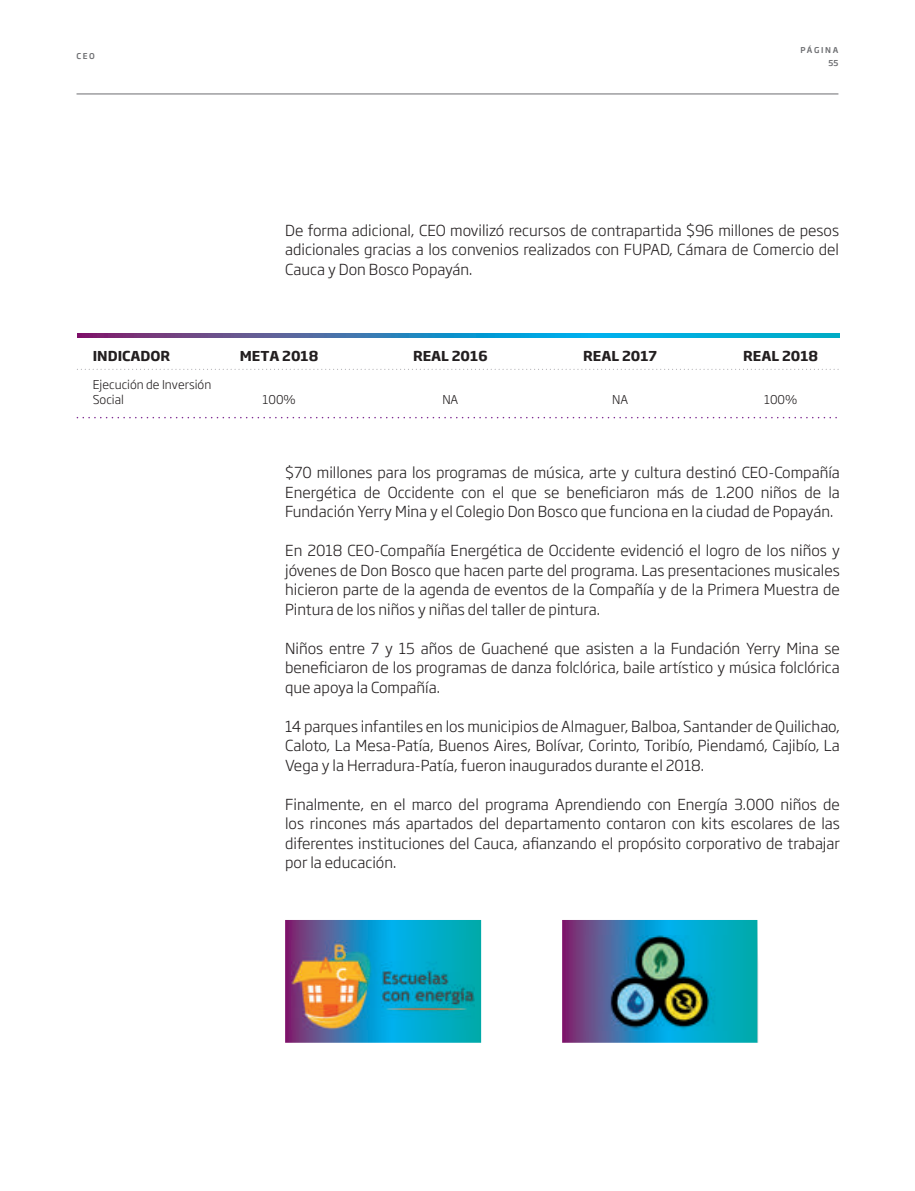
<style>
.page{position:relative;width:915px;height:1191px;background:#fff}
.page>*{position:absolute;margin:0;border:0;box-sizing:border-box;transform-origin:0 0}
.t1{font:300 15px/19.5px "Soho Gothic Pro";color:#231f20;text-align:justify}
.t2{font:700 13.5px "Soho Gothic Pro";color:#231f20}
.t3{font:300 12px/14.4px "Soho Gothic Pro";color:#231f20}
.t4{font:500 8.1px "Soho Gothic Pro";color:#6c6d70}
.t5{font:500 7.95px "Soho Gothic Pro";letter-spacing:.2em;color:#6c6d70}
</style>
<div class="page">
<hr style="left:76px;top:94px;width:762px;height:1px;background:#6c6d70">
<svg style="left:562px;top:920px;width:196px;height:122px;background:#2f7ca7"></svg>
<img style="left:585px;top:935px;width:148px;height:95px">
<svg style="left:285px;top:920px;width:196px;height:122px;background:#2784b1"></svg>
<img style="left:292px;top:941px;width:182px;height:89px">
<svg style="left:77px;top:333px;width:761px;height:4px;background:#2b82b9"></svg>
<svg style="left:77px;top:417px;width:760px;height:1px"></svg>
<svg style="left:77px;top:369px;width:761px;height:1px"></svg>
<p class="t5" style="left:76px;top:50px;width:20px">CEO</p>
<p class="t5" style="left:800px;top:43px;width:39px">PÁGINA</p>
<p class="t4" style="left:828px;top:57px;width:11px">55</p>
<p class="t1" style="left:285px;top:219px;width:555px">De forma adicional, CEO movilizó recursos de contrapartida $96 millones de pesos adicionales gracias a los convenios realizados con FUPAD, Cámara de Comercio del Cauca y Don Bosco Popayán.</p>
<p class="t2" style="left:93px;top:345px;width:79px">INDICADOR</p>
<p class="t2" style="left:240px;top:345px;width:80px">META 2018</p>
<p class="t2" style="left:413px;top:345px;width:76px">REAL 2016</p>
<p class="t2" style="left:583px;top:345px;width:75px">REAL 2017</p>
<p class="t2" style="left:742px;top:345px;width:76px">REAL 2018</p>
<p class="t3" style="left:93px;top:377px;width:120px">Ejecución de Inversión<br>Social</p>
<p class="t3" style="left:262px;top:391px;width:35px">100%</p>
<p class="t3" style="left:442px;top:391px;width:18px">NA</p>
<p class="t3" style="left:612px;top:391px;width:18px">NA</p>
<p class="t3" style="left:763px;top:391px;width:35px">100%</p>
<p class="t1" style="left:285px;top:462px;width:556px">$70 millones para los programas de música, arte y cultura destinó CEO-Compañía Energética de Occidente con el que se beneficiaron más de 1.200 niños de la Fundación Yerry Mina y el Colegio Don Bosco que funciona en la ciudad de Popayán.</p>
<p class="t1" style="left:285px;top:540px;width:556px">En 2018 CEO-Compañía Energética de Occidente evidenció el logro de los niños y jóvenes de Don Bosco que hacen parte del programa. Las presentaciones musicales hicieron parte de la agenda de eventos de la Compañía y de la Primera Muestra de Pintura de los niños y niñas del taller de pintura.</p>
<p class="t1" style="left:285px;top:637px;width:556px">Niños entre 7 y 15 años de Guachené que asisten a la Fundación Yerry Mina se beneficiaron de los programas de danza folclórica, baile artístico y música folclórica que apoya la Compañía.</p>
<p class="t1" style="left:285px;top:715px;width:556px">14 parques infantiles en los municipios de Almaguer, Balboa, Santander de Quilichao, Caloto, La Mesa-Patía, Buenos Aires, Bolívar, Corinto, Toribío, Piendamó, Cajibío, La Vega y la Herradura-Patía, fueron inaugurados durante el 2018.</p>
<p class="t1" style="left:285px;top:793px;width:556px">Finalmente, en el marco del programa Aprendiendo con Energía 3.000 niños de los rincones más apartados del departamento contaron con kits escolares de las diferentes instituciones del Cauca, afianzando el propósito corporativo de trabajar por la educación.</p>
</div>
